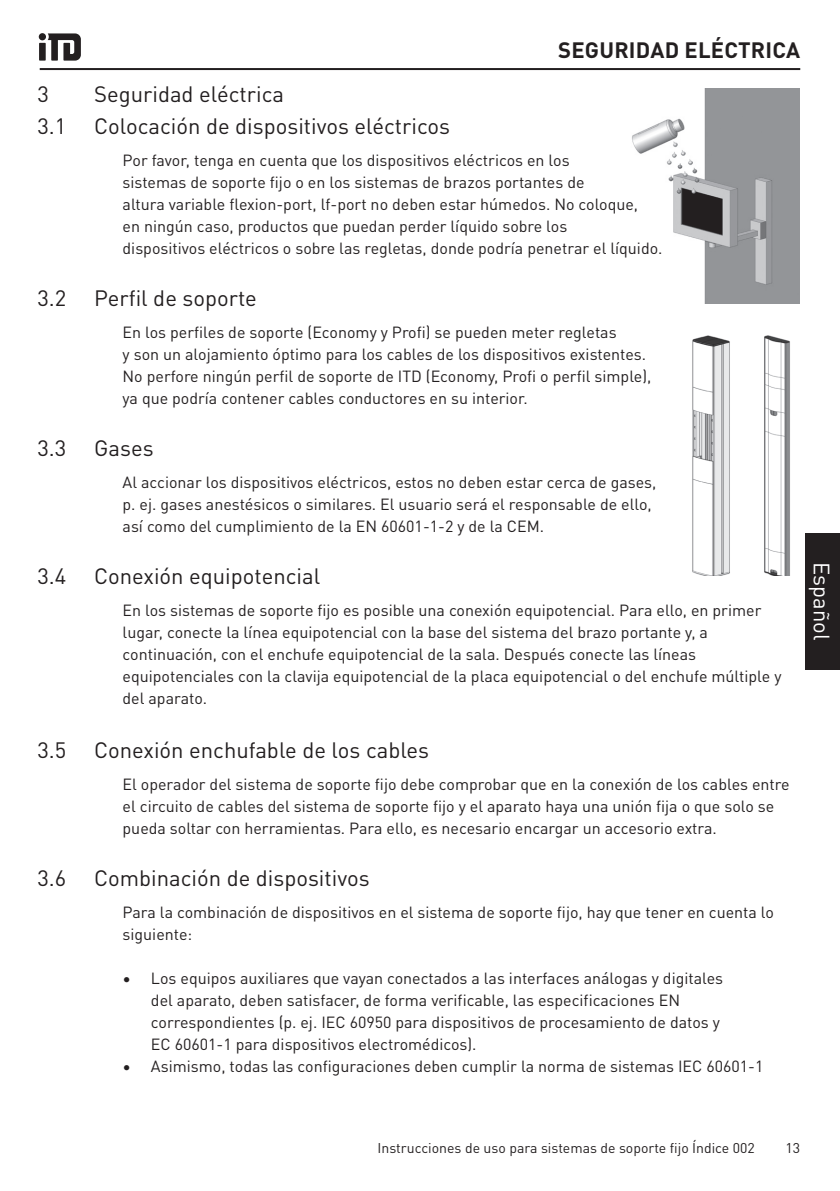
<style>
.page{position:relative;width:840px;height:1191px;background:#fff}
.page>*{position:absolute;margin:0;border:0;box-sizing:border-box;transform-origin:0 0}
.t1{font:22px "DINOT";color:#231f20}
.t2{font:700 22px "DINOT";letter-spacing:.01em;color:#231f20}
.t3{font:22px "DINOT";color:#fff}
.t4{font:16px/22px "DINOT";color:#231f20}
.t5{font:14px "DINOT";color:#231f20}
.t6{font:14px "DIN Pro";color:#231f20}
</style>
<div class="page">
<hr style="left:40px;top:68px;width:759px;height:2px;background:#231f20">
<div style="left:805px;top:533px;width:34px;height:136px;background:#231f20"></div>
<svg style="left:39px;top:33px;width:42px;height:28px"></svg>
<img style="left:632px;top:89px;width:167px;height:214px">
<img style="left:692px;top:335px;width:38px;height:240px">
<img style="left:764px;top:335px;width:26px;height:240px">
<h1 class="t2" style="left:557px;top:33px;width:243px">SEGURIDAD ELÉCTRICA</h1>
<h1 class="t1" style="left:37px;top:77px;width:13px">3</h1>
<h1 class="t1" style="left:94px;top:77px;width:191px">Seguridad eléctrica</h1>
<h1 class="t1" style="left:37px;top:109px;width:30px">3.1</h1>
<h1 class="t1" style="left:94px;top:109px;width:357px">Colocación de dispositivos eléctricos</h1>
<p class="t4" style="left:122px;top:148px;width:541px">Por favor, tenga en cuenta que los dispositivos eléctricos en los<br>sistemas de soporte fijo o en los sistemas de brazos portantes de<br>altura variable flexion-port, lf-port no deben estar húmedos. No coloque,<br>en ningún caso, productos que puedan perder líquido sobre los<br>dispositivos eléctricos o sobre las regletas, donde podría penetrar el líquido.</p>
<h1 class="t1" style="left:37px;top:281px;width:30px">3.2</h1>
<h1 class="t1" style="left:94px;top:281px;width:164px">Perfil de soporte</h1>
<p class="t4" style="left:122px;top:320px;width:530px">En los perfiles de soporte (Economy y Profi) se pueden meter regletas<br>y son un alojamiento óptimo para los cables de los dispositivos existentes.<br>No perfore ningún perfil de soporte de ITD (Economy, Profi o perfil simple), ya que podría contener cables conductores en su interior.</p>
<h1 class="t1" style="left:37px;top:431px;width:30px">3.3</h1>
<h1 class="t1" style="left:94px;top:431px;width:61px">Gases</h1>
<p class="t4" style="left:122px;top:470px;width:535px">Al accionar los dispositivos eléctricos, estos no deben estar cerca de gases, p. ej. gases anestésicos o similares. El usuario será el responsable de ello, así como del cumplimiento de la EN 60601-1-2 y de la CEM.</p>
<h1 class="t1" style="left:37px;top:559px;width:30px">3.4</h1>
<h1 class="t1" style="left:94px;top:559px;width:227px">Conexión equipotencial</h1>
<p class="t4" style="left:122px;top:598px;width:660px">En los sistemas de soporte fijo es posible una conexión equipotencial. Para ello, en primer lugar, conecte la línea equipotencial con la base del sistema del brazo portante y, a continuación, con el enchufe equipotencial de la sala. Después conecte las líneas equipotenciales con la clavija equipotencial de la placa equipotencial o del enchufe múltiple y del aparato.</p>
<h1 class="t1" style="left:37px;top:733px;width:30px">3.5</h1>
<h1 class="t1" style="left:94px;top:733px;width:336px">Conexión enchufable de los cables</h1>
<p class="t4" style="left:122px;top:772px;width:668px">El operador del sistema de soporte fijo debe comprobar que en la conexión de los cables entre el circuito de cables del sistema de soporte fijo y el aparato haya una unión fija o que solo se pueda soltar con herramientas. Para ello, es necesario encargar un accesorio extra.</p>
<h1 class="t1" style="left:37px;top:861px;width:30px">3.6</h1>
<h1 class="t1" style="left:94px;top:861px;width:277px">Combinación de dispositivos</h1>
<p class="t4" style="left:122px;top:900px;width:652px">Para la combinación de dispositivos en el sistema de soporte fijo, hay que tener en cuenta lo siguiente:</p>
<p class="t4" style="left:151px;top:966px;width:573px;text-indent:-28px">• Los equipos auxiliares que vayan conectados a las interfaces análogas y digitales del aparato, deben satisfacer, de forma verificable, las especificaciones EN correspondientes (p. ej. IEC 60950 para dispositivos de procesamiento de datos y EC 60601-1 para dispositivos electromédicos).</p>
<p class="t4" style="left:122px;top:1054px;width:642px">• Asimismo, todas las configuraciones deben cumplir la norma de sistemas IEC 60601-1</p>
<h1 class="t3" style="left:838px;top:562px;width:80px;rotate:90deg">Español</h1>
<p class="t5" style="left:377px;top:1137px;width:378px">Instrucciones de uso para sistemas de soporte fijo Índice 002</p>
<p class="t6" style="left:785px;top:1137px;width:16px">13</p>
</div>
